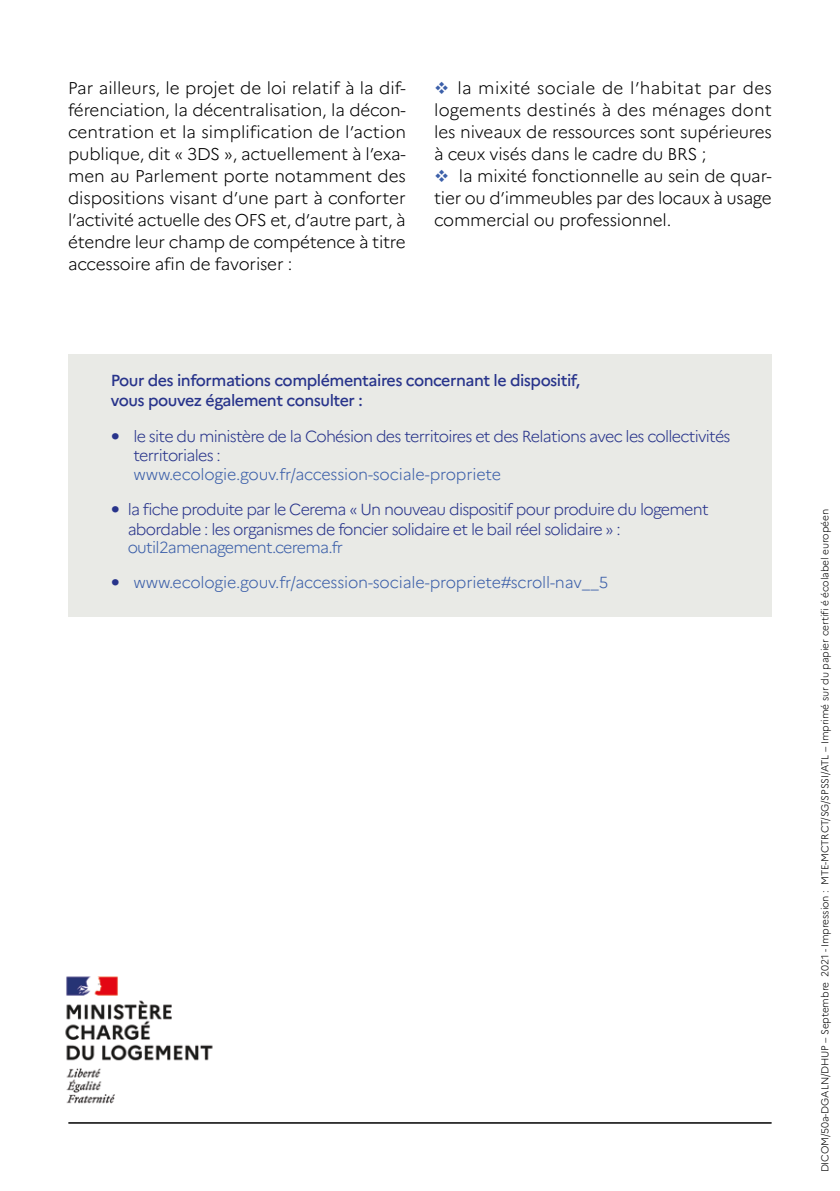
<style>
.page{position:relative;width:840px;height:1191px;background:#fff}
.page>*{position:absolute;margin:0;border:0;box-sizing:border-box;transform-origin:0 0}
.texteCourant{font:300 17px/22px "Marianne";letter-spacing:-.015em;color:#000;text-align:justify}
.t1{font:300 16px/19.2px "Marianne";letter-spacing:-.045em;color:#28348b}
.Encadré-texte{font:500 16px/19.2px "Marianne";letter-spacing:-.03em;color:#28348b}
.t2{font:300 16px "Marianne";letter-spacing:-.02em;color:#3b5fa9}
.t3{font:300 16px "Marianne";letter-spacing:-.045em;color:#3b5fa9}
.texte_de_bas_de_page{font:300 10px "Marianne";letter-spacing:-.01em;color:#000}
.s1{color:#3b5fa9}
.s2{font-size:30px}
.s3{font-size:30px;color:#28348b}
</style>
<div class="page">
<hr style="left:69px;top:1122px;width:701px;height:1px;background:#000">
<div style="left:68px;top:355px;width:703px;height:262px;background:#e9eae6"></div>
<img style="left:65px;top:976px;width:148px;height:128px">
<p class="texteCourant" style="left:68px;top:77px;width:339px">Par ailleurs, le projet de loi relatif à la dif&shy;férenciation, la décentralisation, la décon&shy;centration et la simplification de l’action publique, dit « 3DS », actuellement à l’exa&shy;men au Parlement porte notamment des dispositions visant d’une part à conforter l’activité actuelle des OFS et, d’autre part, à étendre leur champ de compétence à titre accessoire afin de favoriser :</p>
<p class="texteCourant" style="left:434px;top:77px;width:339px"><span class="s1">❖</span> la mixité sociale de l’habitat par des logements destinés à des ménages dont les niveaux de ressources sont supérieures à ceux visés dans le cadre du BRS ;</p>
<p class="texteCourant" style="left:434px;top:165px;width:339px"><span class="s1">❖</span> la mixité fonctionnelle au sein de quar&shy;tier ou d’immeubles par des locaux à usage commercial ou professionnel.</p>
<p class="Encadré-texte" style="left:111px;top:371px;width:470px">Pour des informations complémentaires concernant le dispositif, vous pouvez également consulter :</p>
<p class="t1" style="left:133px;top:426px;width:598px;text-indent:-23px"><span class="s2">•</span> le site du ministère de la Cohésion des territoires et des Relations avec les collectivités territoriales :<br><span class="s1">www.ecologie.gouv.fr/accession-sociale-propriete</span></p>
<p class="t1" style="left:128px;top:499px;width:582px;line-height:20px;text-indent:-17px"><span class="s2">•</span> la fiche produite par le Cerema « Un nouveau dispositif pour produire du logement abordable : les organismes de foncier solidaire et le bail réel solidaire » :</p>
<p class="t3" style="left:128px;top:538px;width:217px">outil2amenagement.cerema.fr</p>
<p class="t2" style="left:111px;top:573px;width:499px"><span class="s3">•</span> www.ecologie.gouv.fr/accession-sociale-propriete#scroll-nav__5</p>
<p class="texte_de_bas_de_page" style="left:818px;top:1172px;width:665px;rotate:-90deg">DICOM/50a-DGALN/DHUP – Septembre 2021 - Impression : MTE-MCTRCT/SG/SPSSI/ATL – Imprimé sur du papier certifi é écolabel européen</p>
</div>
